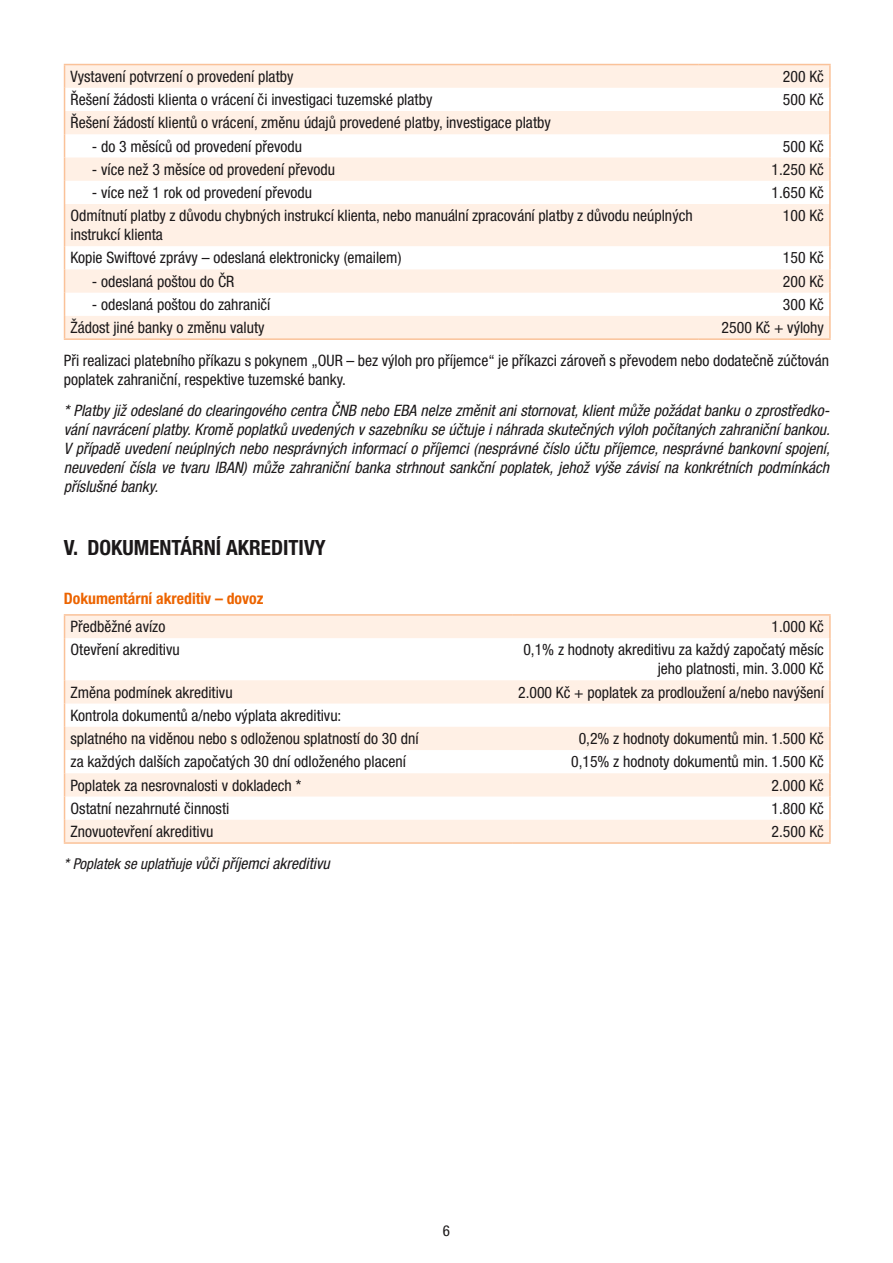
<style>
.page{position:relative;width:893px;height:1263px;background:#fff}
.page>*{position:absolute;margin:0;border:0;box-sizing:border-box;transform-origin:0 0}
.t1{font:700 condensed 21px "Helvetica Neue LT Pro";color:#1b1819}
.t2{font:condensed 15.75px/18.9px "Helvetica Neue LT Pro";color:#1b1819}
.t3{font:italic condensed 15.75px/18.9px "Helvetica Neue LT Pro";color:#1b1819;text-align:justify}
.t4{font:700 condensed 15.75px "Helvetica Neue LT Pro";color:#ec6400}
.t5{font:italic condensed 15px "Helvetica Neue LT Pro";color:#1b1819}
.t6{font:condensed 15px "Helvetica Neue LT Pro";color:#1b1819}
.s1{font-size:15.75px}
</style>
<div class="page">
<svg style="left:65px;top:65px;width:764px;height:273px;fill:#fff0e5"></svg>
<hr style="left:64px;top:64px;width:635px;height:1px;background:#fac299">
<hr style="left:699px;top:64px;width:132px;height:1px;background:#fac299">
<hr style="left:829px;top:65px;width:2px;height:23px;background:#fac299">
<hr style="left:829px;top:88px;width:2px;height:23px;background:#fac299">
<hr style="left:829px;top:111px;width:2px;height:23px;background:#fac299">
<hr style="left:829px;top:134px;width:2px;height:24px;background:#fac299">
<hr style="left:829px;top:158px;width:2px;height:23px;background:#fac299">
<svg style="left:64px;top:65px;width:1px;height:139px"></svg>
<hr style="left:829px;top:181px;width:2px;height:23px;background:#fac299">
<hr style="left:64px;top:204px;width:1px;height:42px;background:#fac299">
<hr style="left:829px;top:204px;width:2px;height:42px;background:#fac299">
<hr style="left:829px;top:246px;width:2px;height:23px;background:#fac299">
<hr style="left:829px;top:269px;width:2px;height:24px;background:#fac299">
<hr style="left:829px;top:293px;width:2px;height:23px;background:#fac299">
<svg style="left:64px;top:246px;width:1px;height:92px"></svg>
<hr style="left:829px;top:316px;width:2px;height:22px;background:#fac299">
<hr style="left:64px;top:338px;width:635px;height:2px;background:#fac299">
<hr style="left:699px;top:338px;width:132px;height:2px;background:#fac299">
<svg style="left:65px;top:616px;width:764px;height:226px"></svg>
<hr style="left:64px;top:614px;width:448px;height:2px;background:#fac299">
<svg style="left:64px;top:616px;width:1px;height:22px"></svg>
<hr style="left:512px;top:614px;width:319px;height:2px;background:#fac299">
<hr style="left:829px;top:616px;width:2px;height:22px;background:#fac299">
<hr style="left:64px;top:638px;width:1px;height:42px;background:#fac299">
<hr style="left:829px;top:638px;width:2px;height:42px;background:#fac299">
<hr style="left:829px;top:680px;width:2px;height:23px;background:#fac299">
<hr style="left:829px;top:703px;width:2px;height:24px;background:#fac299">
<hr style="left:829px;top:727px;width:2px;height:23px;background:#fac299">
<hr style="left:829px;top:750px;width:2px;height:23px;background:#fac299">
<hr style="left:829px;top:773px;width:2px;height:23px;background:#fac299">
<hr style="left:829px;top:796px;width:2px;height:24px;background:#fac299">
<svg style="left:64px;top:680px;width:1px;height:162px"></svg>
<hr style="left:829px;top:820px;width:2px;height:22px;background:#fac299">
<hr style="left:64px;top:842px;width:448px;height:2px;background:#fac299">
<hr style="left:512px;top:842px;width:319px;height:2px;background:#fac299">
<p class="t2" style="left:71px;top:67px;width:224px">Vystavení potvrzení o provedení platby</p>
<p class="t2" style="left:783px;top:67px;width:43px">200 Kč</p>
<p class="t2" style="left:71px;top:90px;width:363px">Řešení žádosti klienta o vrácení či investigaci tuzemské platby</p>
<p class="t2" style="left:783px;top:90px;width:43px">500 Kč</p>
<p class="t2" style="left:71px;top:113px;width:482px">Řešení žádostí klientů o vrácení, změnu údajů provedené platby, investigace platby</p>
<p class="t2" style="left:92px;top:136px;width:212px">- do 3 měsíců od provedení převodu</p>
<p class="t2" style="left:783px;top:136px;width:43px">500 Kč</p>
<p class="t2" style="left:92px;top:160px;width:245px">- více než 3 měsíce od provedení převodu</p>
<p class="t2" style="left:771px;top:160px;width:54px">1.250 Kč</p>
<p class="t2" style="left:92px;top:183px;width:222px">- více než 1 rok od provedení převodu</p>
<p class="t2" style="left:771px;top:183px;width:54px">1.650 Kč</p>
<p class="t2" style="left:71px;top:206px;width:624px">Odmítnutí platby z důvodu chybných instrukcí klienta, nebo manuální zpracování platby z důvodu neúplných instrukcí klienta</p>
<p class="t2" style="left:783px;top:206px;width:43px">100 Kč</p>
<p class="t2" style="left:71px;top:248px;width:332px">Kopie Swiftové zprávy – odeslaná elektronicky (emailem)</p>
<p class="t2" style="left:783px;top:248px;width:43px">150 Kč</p>
<p class="t2" style="left:92px;top:272px;width:144px">- odeslaná poštou do ČR</p>
<p class="t2" style="left:783px;top:272px;width:43px">200 Kč</p>
<p class="t2" style="left:92px;top:295px;width:180px">- odeslaná poštou do zahraničí</p>
<p class="t2" style="left:783px;top:295px;width:43px">300 Kč</p>
<p class="t2" style="left:71px;top:318px;width:196px">Žádost jiné banky o změnu valuty</p>
<p class="t2" style="left:64px;top:311px;width:767px;line-height:32.4px;text-indent:658px">2500 Kč + výlohy<br>Při realizaci platebního příkazu s pokynem „OUR – bez výloh pro příjemce“ je příkazci zároveň s převodem nebo dodatečně zúčtován</p>
<p class="t2" style="left:64px;top:369px;width:284px">poplatek zahraniční, respektive tuzemské banky.</p>
<p class="t3" style="left:64px;top:401px;width:768px">* Platby již odeslané do clearingového centra ČNB nebo EBA nelze změnit ani stornovat, klient může požádat banku o zprostředko&shy;vání navrácení platby. Kromě poplatků uvedených v sazebníku se účtuje i náhrada skutečných výloh počítaných zahraniční bankou.<br>V případě uvedení neúplných nebo nesprávných informací o příjemci (nesprávné číslo účtu příjemce, nesprávné bankovní spojení, neuvedení čísla ve tvaru IBAN) může zahraniční banka strhnout sankční poplatek, jehož výše závisí na konkrétních podmínkách příslušné banky.</p>
<h1 class="t1" style="left:64px;top:535px;width:264px">V. DOKUMENTÁRNÍ AKREDITIVY</h1>
<p class="t4" style="left:64px;top:589px;width:201px">Dokumentární akreditiv – dovoz</p>
<p class="t2" style="left:71px;top:617px;width:96px">Předběžné avízo</p>
<p class="t2" style="left:771px;top:617px;width:54px">1.000 Kč</p>
<p class="t2" style="left:71px;top:640px;width:111px">Otevření akreditivu</p>
<p class="t2" style="left:523px;top:640px;width:302px;text-align:right">0,1% z hodnoty akreditivu za každý započatý měsíc jeho platnosti, min. 3.000 Kč</p>
<p class="t2" style="left:71px;top:682px;width:164px">Změna podmínek akreditivu</p>
<p class="t2" style="left:518px;top:682px;width:307px">2.000 Kč + poplatek za prodloužení a/nebo navýšení</p>
<p class="t2" style="left:71px;top:703px;width:349px;line-height:23.2px">Kontrola dokumentů a/nebo výplata akreditivu:<br>splatného na viděnou nebo s odloženou splatností do 30 dní</p>
<p class="t2" style="left:579px;top:729px;width:247px">0,2% z hodnoty dokumentů min. 1.500 Kč</p>
<p class="t2" style="left:71px;top:752px;width:337px">za každých dalších započatých 30 dní odloženého placení</p>
<p class="t2" style="left:571px;top:752px;width:254px">0,15% z hodnoty dokumentů min. 1.500 Kč</p>
<p class="t2" style="left:71px;top:775px;width:232px">Poplatek za nesrovnalosti v dokladech *</p>
<p class="t2" style="left:772px;top:775px;width:54px">2.000 Kč</p>
<p class="t2" style="left:71px;top:799px;width:160px">Ostatní nezahrnuté činnosti</p>
<p class="t2" style="left:772px;top:799px;width:54px">1.800 Kč</p>
<p class="t2" style="left:71px;top:822px;width:144px">Znovuotevření akreditivu</p>
<p class="t2" style="left:772px;top:822px;width:54px">2.500 Kč</p>
<p class="t5" style="left:64px;top:855px;width:267px">* Poplatek se uplatňuje v<span class="s1">ůči příjemci akreditivu</span></p>
<p class="t6" style="left:443px;top:1222px;width:9px">6</p>
</div>
